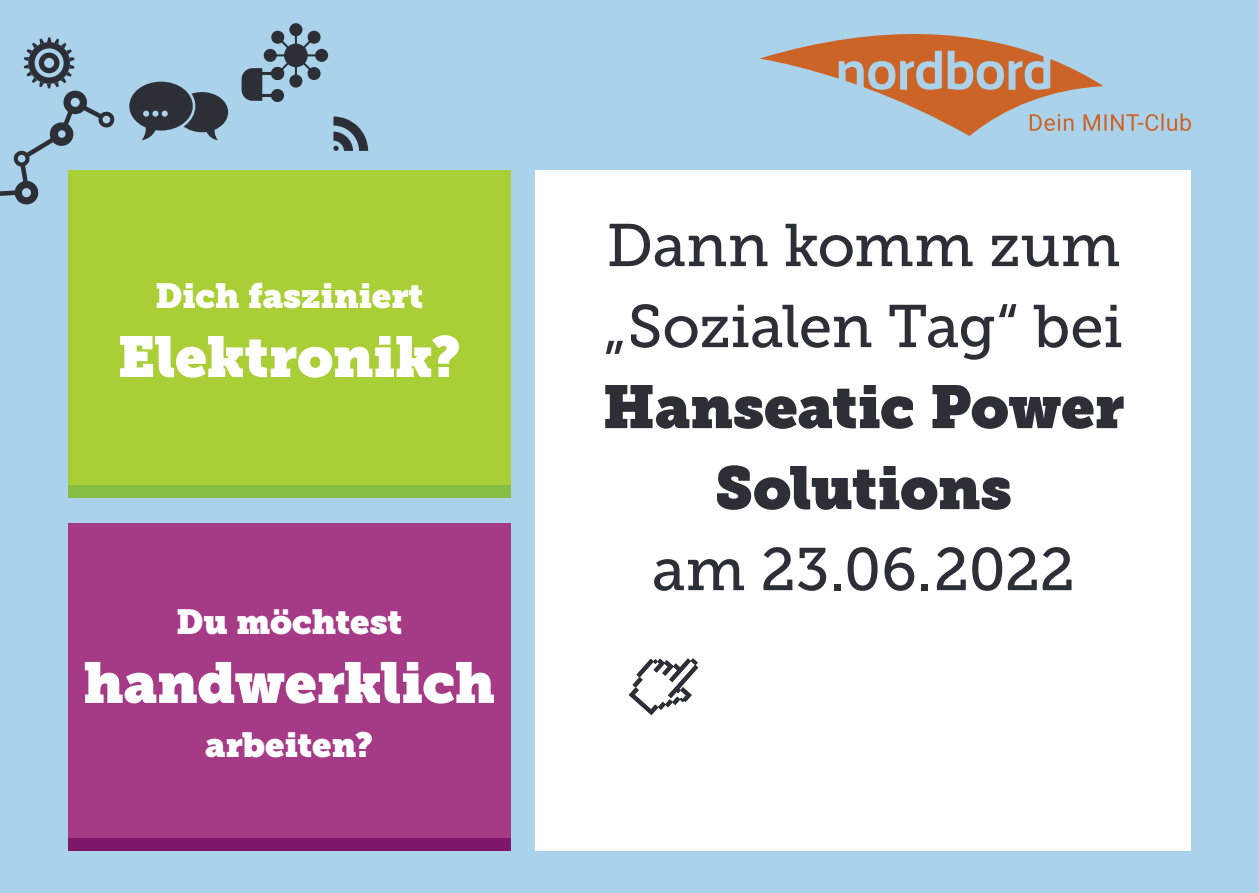
<style>
.page{position:relative;width:1259px;height:893px;background:#abd2eb}
.page>*{position:absolute;margin:0;border:0;box-sizing:border-box;transform-origin:0 0}
.t1{font:60px/81px "Museo Slab 500";letter-spacing:-.005em;color:#2d2f37}
.t2{font:60px "Museo Slab";letter-spacing:-.01em;color:#2d2f37}
.t3{font:57px "Museo Slab";letter-spacing:-.005em;color:#fff}
.t4{font:34.5px "Museo Slab";color:#fff}
.s1{font-family:"Museo Slab"}
</style>
<div class="page">
<div style="left:536px;top:170px;width:655px;height:680px;background:#fff"></div>
<div style="left:68px;top:170px;width:442px;height:327px;background:#aace36"></div>
<div style="left:68px;top:485px;width:442px;height:12px;background:#86be44"></div>
<div style="left:68px;top:523px;width:442px;height:327px;background:#a53b87"></div>
<div style="left:68px;top:838px;width:442px;height:12px;background:#7f186a"></div>
<svg style="left:628px;top:658px;width:70px;height:57px"></svg>
<svg style="left:129px;top:82px;width:99px;height:58px"></svg>
<svg style="left:333px;top:117px;width:35px;height:34px"></svg>
<svg style="left:242px;top:23px;width:86px;height:79px"></svg>
<svg style="left:0;top:37px;width:115px;height:168px"></svg>
<svg style="left:759px;top:34px;width:432px;height:102px"></svg>
<p class="t4" style="left:155px;top:275px;width:270px">Dich fasziniert</p>
<p class="t3" style="left:117px;top:323px;width:345px">Elektronik?</p>
<p class="t4" style="left:176px;top:601px;width:228px">Du möchtest</p>
<p class="t3" style="left:83px;top:649px;width:413px">handwerklich</p>
<p class="t4" style="left:205px;top:724px;width:170px">arbeiten?</p>
<p class="t1" style="left:606px;top:205px;width:515px">Dann komm zum</p>
<p class="t1" style="left:602px;top:286px;width:523px">„Sozialen Tag“ bei<br><span class="s1">Hanseatic Power</span></p>
<p class="t2" style="left:715px;top:452px;width:298px">Solutions</p>
<p class="t1" style="left:652px;top:529px;width:424px">am 23.06.2022</p>
</div>
